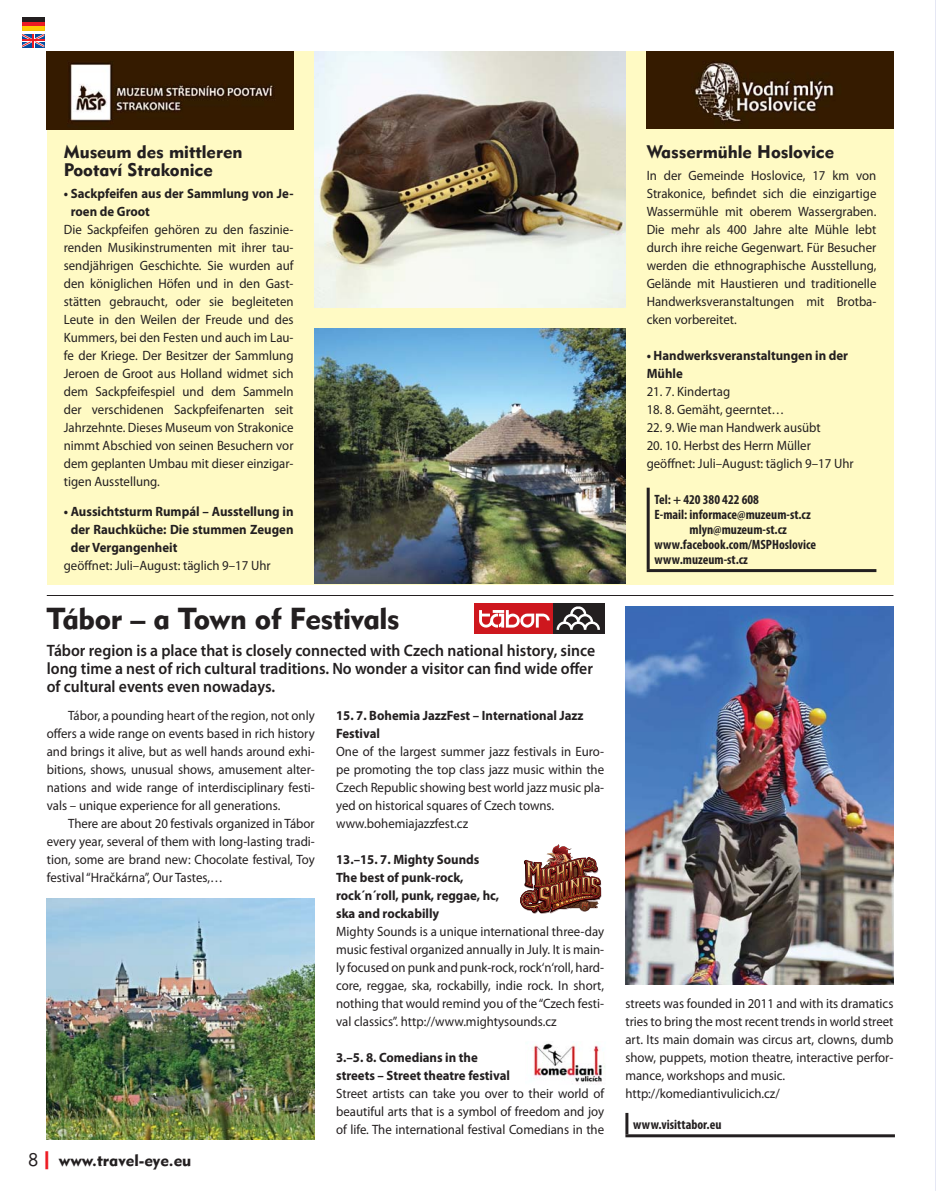
<style>
.page{position:relative;width:936px;height:1191px;background:#fff}
.page>*{position:absolute;margin:0;border:0;box-sizing:border-box;transform-origin:0 0}
.t1{font:30px "Geometric 415 AT Black A";letter-spacing:-.015em;color:#231f20}
.t2{font:18px/18px "Geometric 415 AT Black A";color:#231f20}
.t3{font:600 16.5px/18px "Myriad Pro";color:#231f20;scale:.95 1}
.t4{font:16.5px "Geometric 415 AT Black A";color:#231f20}
.t5{font:13.5px/18px "Myriad Pro";color:#231f20;text-align:justify;scale:.95 1}
.t6{font:700 13.5px/18px "Myriad Pro";color:#231f20;scale:.95 1}
.t7{font:700 condensed 13.5px "Myriad Pro";color:#231f20}
.s1{font-family:"Geometric 415 AT Lite A";font-size:18px}
.s2{font-size:18px;color:#ed1c24}
</style>
<div class="page">
<hr style="left:625px;top:1113px;width:3px;height:21px;background:#231f20">
<hr style="left:625px;top:1134px;width:269px;height:3px;background:#231f20">
<div style="left:47px;top:51px;width:846px;height:534px;background:#fffac4"></div>
<img style="left:47px;top:51px;width:246px;height:79px">
<img style="left:646px;top:51px;width:247px;height:77px">
<img style="left:315px;top:51px;width:310px;height:256px">
<img style="left:315px;top:328px;width:310px;height:256px">
<hr style="left:646px;top:487px;width:3px;height:82px;background:#231f20">
<hr style="left:646px;top:569px;width:230px;height:3px;background:#231f20">
<div style="left:552px;top:603px;width:52px;height:30px;background:#231f20"></div>
<div style="left:474px;top:603px;width:78px;height:30px;background:#ce171e"></div>
<svg style="left:479px;top:610px;width:71px;height:18px"></svg>
<svg style="left:556px;top:606px;width:44px;height:24px"></svg>
<img style="left:47px;top:898px;width:268px;height:242px">
<img style="left:625px;top:606px;width:268px;height:378px">
<img style="left:532px;top:1043px;width:74px;height:40px">
<img style="left:520px;top:844px;width:81px;height:70px">
<hr style="left:47px;top:595px;width:846px;height:1px;background:#231f20">
<svg style="left:22px;top:17px;width:22px;height:30px"></svg>
<h2 class="t2" style="left:64px;top:144px;width:180px">Museum des mittleren<br>Pootaví Strakonice</h2>
<p class="t6" style="left:71px;top:186px;width:236px;text-indent:-7px">• Sackpfeifen aus der Sammlung von Je&shy;roen de Groot</p>
<p class="t5" style="left:64px;top:222px;width:243px">Die Sackpfeifen gehören zu den faszinie&shy;renden Musikinstrumenten mit ihrer tau&shy;sendjährigen Geschichte. Sie wurden auf den königlichen Höfen und in den Gast&shy;stätten gebraucht, oder sie begleiteten Leute in den Weilen der Freude und des Kummers, bei den Festen und auch im Lau&shy;fe der Kriege. Der Besitzer der Sammlung Jeroen de Groot aus Holland widmet sich dem Sackpfeifespiel und dem Sammeln der verschidenen Sackpfeifenarten seit Jahrzehnte. Dieses Museum von Strakonice nimmt Abschied von seinen Besuchern vor dem geplanten Umbau mit dieser einzigar&shy;tigen Ausstellung.</p>
<p class="t6" style="left:71px;top:504px;width:236px;text-align:justify;text-indent:-7px">• Aussichtsturm Rumpál – Ausstellung in der Rauchküche: Die stummen Zeugen der Vergangenheit</p>
<p class="t5" style="left:64px;top:558px;width:219px">geöffnet: Juli–August: täglich 9–17 Uhr</p>
<h1 class="t1" style="left:47px;top:607px;width:354px">Tábor – a Town of Festivals</h1>
<p class="t3" style="left:47px;top:643px;width:578px">Tábor region is a place that is closely connected with Czech national history, since long time a nest of rich cultural traditions. No wonder a visitor can find wide offer of cultural events even nowadays.</p>
<p class="t5" style="left:47px;top:708px;width:284px;text-indent:21px">Tábor, a pounding heart of the region, not only offers a wide range on events based in rich history and brings it alive, but as well hands around exhi&shy;bitions, shows, unusual shows, amusement alter&shy;nations and wide range of interdisciplinary festi&shy;vals – unique experience for all generations.</p>
<p class="t5" style="left:47px;top:816px;width:284px;text-indent:21px">There are about 20 festivals organized in Tábor every year, several of them with long-lasting tradi&shy;tion, some are brand new: Chocolate festival, Toy festival “Hračkárna”, Our Tastes,…</p>
<p class="t6" style="left:336px;top:708px;width:262px">15. 7. Bohemia JazzFest – International Jazz<br>Festival</p>
<p class="t5" style="left:336px;top:744px;width:283px;text-align:left">One of the largest summer jazz festivals in Euro&shy;pe promoting the top class jazz music within the Czech Republic showing best world jazz music pla&shy;yed on historical squares of Czech towns. www.bohemiajazzfest.cz</p>
<p class="t6" style="left:336px;top:852px;width:173px">13.–15. 7. Mighty Sounds<br>The best of punk-rock, rock´n´roll, punk, reggae, hc, ska and rockabilly</p>
<p class="t5" style="left:336px;top:924px;width:284px">Mighty Sounds is a unique international three-day music festival organized annually in July. It is main&shy;ly focused on punk and punk-rock, rock‘n‘roll, hard&shy;core, reggae, ska, rockabilly, indie rock. In short, nothing that would remind you of the “Czech festi&shy;val classics”. http://www.mightysounds.cz</p>
<p class="t6" style="left:336px;top:1050px;width:185px">3.–5. 8. Comedians in the streets – Street theatre festival</p>
<p class="t5" style="left:336px;top:1086px;width:283px">Street artists can take you over to their world of beautiful arts that is a symbol of freedom and joy of life. The international festival Comedians in the</p>
<p class="t4" style="left:28px;top:1154px;width:165px"><span class="s1">8</span><span class="s2">|</span> www.travel-eye.eu</p>
<h2 class="t2" style="left:646px;top:144px;width:189px">Wassermühle Hoslovice</h2>
<p class="t5" style="left:646px;top:168px;width:243px">In der Gemeinde Hoslovice, 17 km von Strakonice, befindet sich die einzigartige Wassermühle mit oberem Wassergraben.<br>Die mehr als 400 Jahre alte Mühle lebt durch ihre reiche Gegenwart. Für Besucher werden die ethnographische Ausstellung, Gelände mit Haustieren und traditionelle Handwerksveranstaltungen mit Brotba&shy;cken vorbereitet.</p>
<p class="t6" style="left:646px;top:348px;width:213px">• Handwerksveranstaltungen in der<br>Mühle</p>
<p class="t5" style="left:646px;top:384px;width:89px">21. 7. Kindertag</p>
<p class="t5" style="left:646px;top:402px;width:146px">18. 8. Gemäht, geerntet…</p>
<p class="t5" style="left:646px;top:420px;width:185px">22. 9. Wie man Handwerk ausübt</p>
<p class="t5" style="left:646px;top:438px;width:219px">20. 10. Herbst des Herrn Müller geöffnet: Juli–August: täglich 9–17 Uhr</p>
<p class="t7" style="left:654px;top:494px;width:106px">Tel: + 420 380 422 608</p>
<p class="t7" style="left:654px;top:509px;width:158px">E-mail: informace@muzeum-st.cz</p>
<p class="t7" style="left:689px;top:524px;width:99px">mlyn@muzeum-st.cz</p>
<p class="t7" style="left:654px;top:539px;width:163px">www.facebook.com/MSPHoslovice</p>
<p class="t7" style="left:654px;top:554px;width:95px">www.muzeum-st.cz</p>
<p class="t5" style="left:625px;top:996px;width:284px;text-align:left">streets was founded in 2011 and with its dramatics tries to bring the most recent trends in world street art. Its main domain was circus art, clowns, dumb show, puppets, motion theatre, interactive perfor&shy;mance, workshops and music. http://komediantivulicich.cz/</p>
<p class="t7" style="left:633px;top:1119px;width:90px">www.visittabor.eu</p>
</div>
